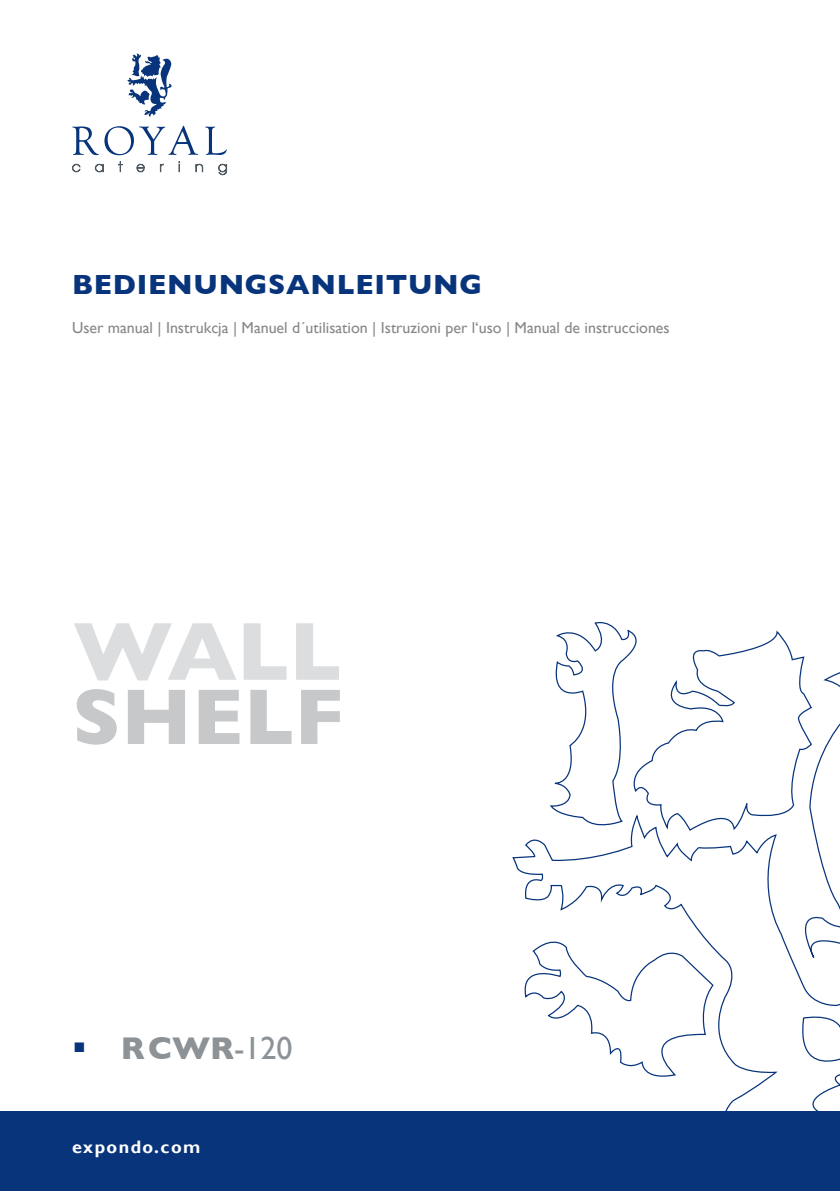
<style>
.page{position:relative;width:840px;height:1191px;background:#fff}
.page>*{position:absolute;margin:0;border:0;box-sizing:border-box;transform-origin:0 0}
.t1{font:700 83.4px "Gill Sans";color:#dcdddf}
.t2{font:700 80px "Gill Sans";color:#c7c8ca}
.t3{font:700 32px "Gill Sans";color:#8d9297}
.t4{font:700 28.2px "Gill Sans";letter-spacing:.025em;color:#08347b}
.t5{font:700 18px "Gill Sans";letter-spacing:.08em;color:#fff}
.t6{font:16px "Gill Sans";color:#86888b}
.s1{color:#08347b}
.s2{font-weight:400}
</style>
<div class="page">
<div style="left:0;top:1111px;width:839px;height:80px;background:#08347b"></div>
<svg style="left:127px;top:53px;width:45px;height:64px"></svg>
<svg style="left:72px;top:161px;width:155px;height:14px"></svg>
<svg style="left:72px;top:126px;width:154px;height:29px"></svg>
<svg style="left:512px;top:672px;width:327px;height:439px"></svg>
<svg style="left:519px;top:933px;width:195px;height:148px"></svg>
<svg style="left:549px;top:622px;width:263px;height:210px"></svg>
<p class="t4" style="left:72px;top:268px;width:411px">BEDIENUNGSANLEITUNG</p>
<p class="t6" style="left:72px;top:318px;width:598px">User manual | Instrukcja | Manuel d´utilisation | Istruzioni per l‘uso | Manual de instrucciones</p>
<p class="t1" style="left:73px;top:603px;width:270px">WALL</p>
<p class="t2" style="left:72px;top:670px;width:273px">SHELF</p>
<p class="t3" style="left:72px;top:1030px;width:222px"><span class="s1">▪</span> RCWR<span class="s2">-120</span></p>
<p class="t5" style="left:72px;top:1136px;width:130px">expondo.com</p>
</div>
